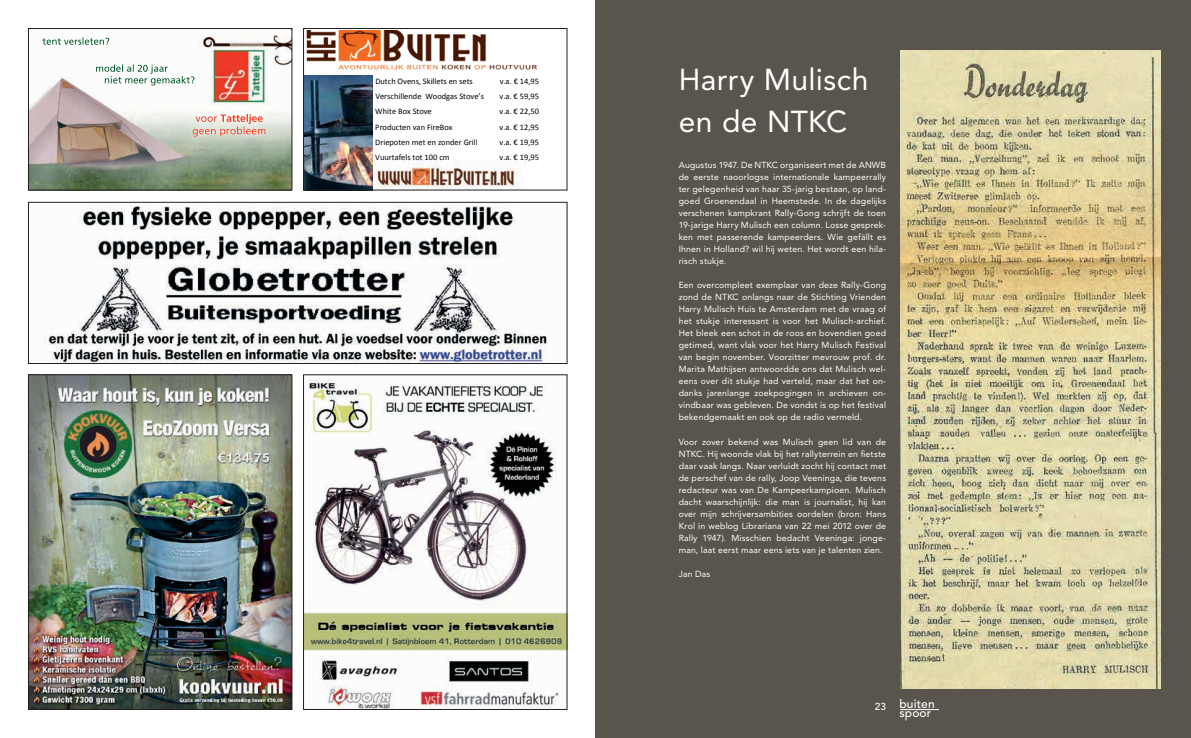
<style>
.page{position:relative;width:1191px;height:738px;background:#fff}
.page>*{position:absolute;margin:0;border:0;box-sizing:border-box;transform-origin:0 0}
.t1{font:30px/42px "Avenir LT Pro";letter-spacing:.015em;color:#fff}
.t2{font:500 12px/9px "Avenir LT Std";letter-spacing:.01em;color:#fff;text-align:right}
.t3{font:8.8px/12px "Avenir LT Pro";letter-spacing:.02em;color:#fff;text-align:justify}
.t4{font:8.4px "Calibri";color:#000309}
</style>
<div class="page">
<img style="left:30px;top:376px;width:260px;height:331px">
<div style="left:28px;top:374px;width:264px;height:335px;border:1px solid #231f20"></div>
<img style="left:305px;top:379px;width:260px;height:328px">
<img style="left:306px;top:30px;width:231px;height:40px">
<img style="left:372px;top:159px;width:146px;height:29px">
<img style="left:305px;top:75px;width:67px;height:113px">
<div style="left:303px;top:28px;width:264px;height:162px;border:1px solid #231f20"></div>
<img style="left:30px;top:35px;width:260px;height:153px">
<img style="left:220px;top:114px;width:43px;height:10px">
<div style="left:28px;top:28px;width:264px;height:162px;border:1px solid #231f20"></div>
<img style="left:44px;top:205px;width:503px;height:156px">
<div style="left:28px;top:202px;width:539px;height:161px;border:1px solid #231f20"></div>
<div style="left:595px;top:0;width:596px;height:737px;background:#5a554c"></div>
<hr style="left:900px;top:708px;width:39px;height:1px;background:#fff">
<img style="left:900px;top:50px;width:260px;height:638px">
<p class="t4" style="left:375px;top:75px;width:99px">Dutch Ovens, Skillets en sets</p>
<p class="t4" style="left:499px;top:75px;width:41px">v.a. € 14,95</p>
<p class="t4" style="left:375px;top:91px;width:110px">Verschillende Woodgas Stove’s</p>
<p class="t4" style="left:499px;top:91px;width:41px">v.a. € 59,95</p>
<p class="t4" style="left:375px;top:106px;width:58px">White Box Stove</p>
<p class="t4" style="left:499px;top:106px;width:41px">v.a. € 22,50</p>
<p class="t4" style="left:375px;top:121px;width:79px">Producten van FireBox</p>
<p class="t4" style="left:499px;top:121px;width:41px">v.a. € 12,95</p>
<p class="t4" style="left:375px;top:137px;width:104px">Driepoten met en zonder Grill</p>
<p class="t4" style="left:499px;top:137px;width:41px">v.a. € 19,95</p>
<p class="t4" style="left:375px;top:152px;width:76px">Vuurtafels tot 100 cm</p>
<p class="t4" style="left:499px;top:152px;width:41px">v.a. € 19,95</p>
<h1 class="t1" style="left:678px;top:58px;width:191px">Harry Mulisch en de NTKC</h1>
<p class="t3" style="left:678px;top:159px;width:209px">Augustus 1947. De NTKC organiseert met de ANWB de eerste naoorlogse internationale kampeerrally ter gelegenheid van haar 35-jarig bestaan, op land&shy;goed Groenendaal in Heemstede. In de dagelijks verschenen kampkrant Rally-Gong schrijft de toen 19-jarige Harry Mulisch een column. Losse gesprek&shy;ken met passerende kampeerders. Wie gefällt es Ihnen in Holland? wil hij weten. Het wordt een hila&shy;risch stukje.</p>
<p class="t3" style="left:678px;top:279px;width:209px">Een overcompleet exemplaar van deze Rally-Gong zond de NTKC onlangs naar de Stichting Vrienden Harry Mulisch Huis te Amsterdam met de vraag of het stukje interessant is voor het Mulisch-archief.<br>Het bleek een schot in de roos en bovendien goed getimed, want vlak voor het Harry Mulisch Festival van begin november. Voorzitter mevrouw prof. dr.<br>Marita Mathijsen antwoordde ons dat Mulisch wel&shy;eens over dit stukje had verteld, maar dat het on&shy;danks jarenlange zoekpogingen in archieven on&shy;vindbaar was gebleven. De vondst is op het festival bekendgemaakt en ook op de radio vermeld.</p>
<p class="t3" style="left:678px;top:435px;width:209px">Voor zover bekend was Mulisch geen lid van de NTKC. Hij woonde vlak bij het rallyterrein en fietste daar vaak langs. Naar verluidt zocht hij contact met de perschef van de rally, Joop Veeninga, die tevens redacteur was van De Kampeerkampioen. Mulisch dacht waarschijnlijk: die man is journalist, hij kan over mijn schrijversambities oordelen (bron: Hans Krol in weblog Librariana van 22 mei 2012 over de Rally 1947). Misschien bedacht Veeninga: jonge&shy;man, laat eerst maar eens iets van je talenten zien.</p>
<p class="t3" style="left:678px;top:567px;width:33px">Jan Das</p>
<h2 class="t2" style="left:875px;top:699px;width:61px"><sub>23</sub> buiten spoor</h2>
</div>
